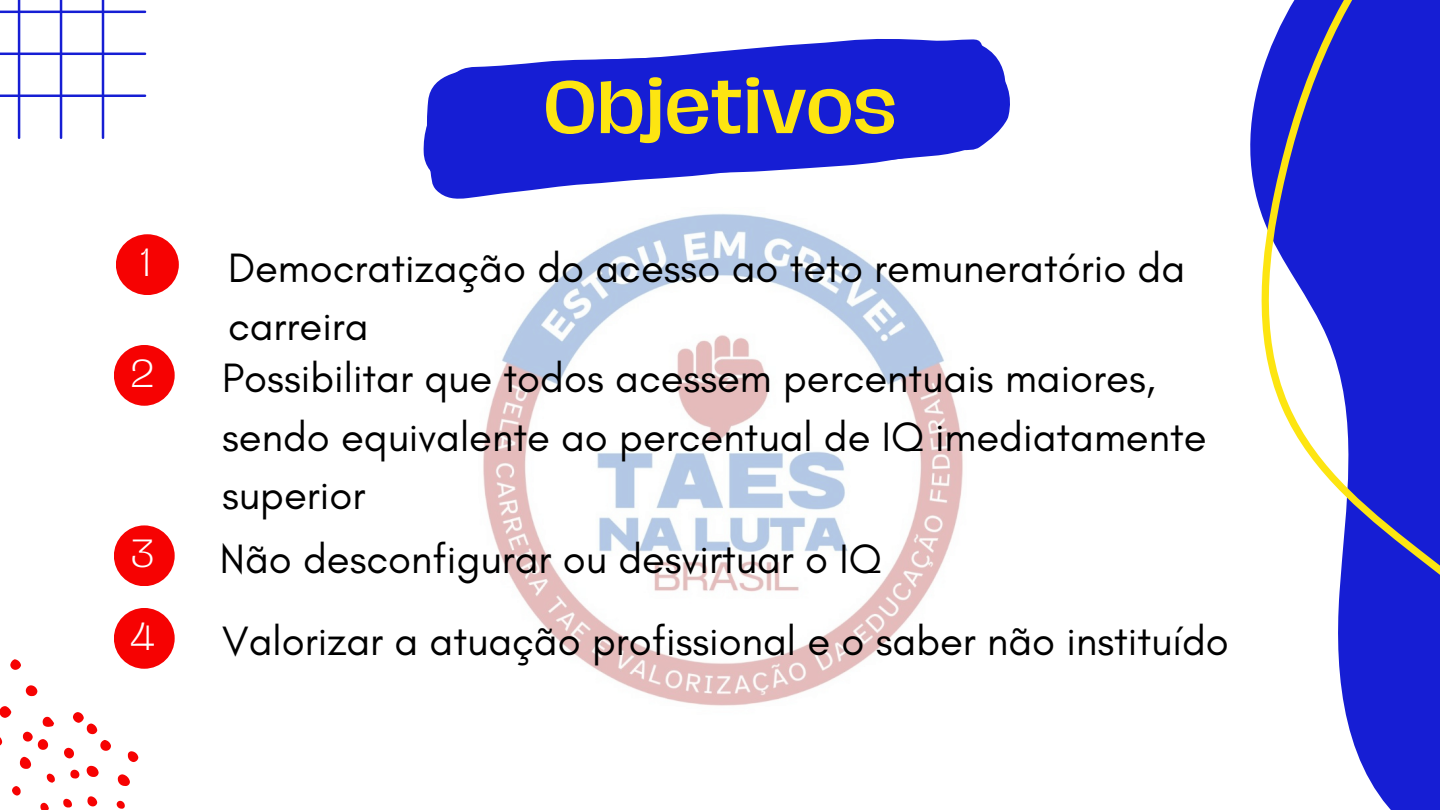
<style>
.page{position:relative;width:1440px;height:810px;background:#fff}
.page>*{position:absolute;margin:0;border:0;box-sizing:border-box;transform-origin:0 0}
.t1{font:500 68px "Hagrid";color:#fde511}
.t2{font:41.8px/58.5px "Glacial Indifference";color:#000}
.t3{font:300 36px "Hagrid";color:#fff}
</style>
<div class="page">
<svg style="left:1250px;top:0;width:190px;height:810px;fill:#161ed4"></svg>
<svg style="left:118px;top:774px;width:12px;height:12px"></svg>
<svg style="left:87px;top:766px;width:12px;height:11px"></svg>
<svg style="left:20px;top:757px;width:11px;height:12px"></svg>
<svg style="left:0;top:706px;width:11px;height:12px"></svg>
<svg style="left:26px;top:685px;width:11px;height:11px"></svg>
<svg style="left:0;top:737px;width:2px;height:9px"></svg>
<svg style="left:128px;top:751px;width:10px;height:11px"></svg>
<svg style="left:100px;top:740px;width:11px;height:11px"></svg>
<svg style="left:10px;top:659px;width:11px;height:11px"></svg>
<svg style="left:73px;top:712px;width:24px;height:22px"></svg>
<svg style="left:64px;top:748px;width:10px;height:10px"></svg>
<svg style="left:23px;top:717px;width:31px;height:33px"></svg>
<svg style="left:87px;top:796px;width:10px;height:10px"></svg>
<svg style="left:70px;top:770px;width:9px;height:9px"></svg>
<svg style="left:12px;top:786px;width:9px;height:10px"></svg>
<svg style="left:63px;top:799px;width:9px;height:9px"></svg>
<svg style="left:47px;top:774px;width:8px;height:9px"></svg>
<svg style="left:40px;top:803px;width:9px;height:7px"></svg>
<svg style="left:117px;top:801px;width:8px;height:8px"></svg>
<svg style="left:0;top:0;width:146px;height:139px"></svg>
<img style="left:483px;top:213px;width:480px;height:493px">
<svg style="left:438px;top:39px;width:543px;height:160px"></svg>
<svg style="left:432px;top:43px;width:562px;height:149px"></svg>
<svg style="left:423px;top:55px;width:587px;height:128px;background:#353cd9"></svg>
<div style="left:116px;top:234px;width:63px;height:61px;background:#f60202;border-radius:50%"></div>
<div style="left:114px;top:345px;width:61px;height:61px;background:#f60202;border-radius:50%"></div>
<div style="left:114px;top:525px;width:61px;height:61px;background:#f60202;border-radius:50%"></div>
<div style="left:114px;top:608px;width:61px;height:61px;background:#f60202;border-radius:50%"></div>
<p class="t3" style="left:140px;top:246px;width:13px">1</p>
<p class="t3" style="left:131px;top:356px;width:25px">2</p>
<p class="t1" style="left:544px;top:75px;width:354px">Objetivos</p>
<p class="t2" style="left:228px;top:238px;width:959px">Democratização do acesso ao teto remuneratório da carreira</p>
<p class="t2" style="left:222px;top:348px;width:986px">Possibilitar que todos acessem percentuais maiores, sendo equivalente ao percentual de IQ imediatamente superior</p>
<p class="t3" style="left:131px;top:537px;width:24px">3</p>
<p class="t2" style="left:220px;top:529px;width:663px">Não desconfigurar ou desvirtuar o IQ</p>
<h1 class="t3" style="left:130px;top:619px;width:27px">4</h1>
<p class="t2" style="left:222px;top:611px;width:1008px">Valorizar a atuação profissional e o saber não instituído</p>
</div>
